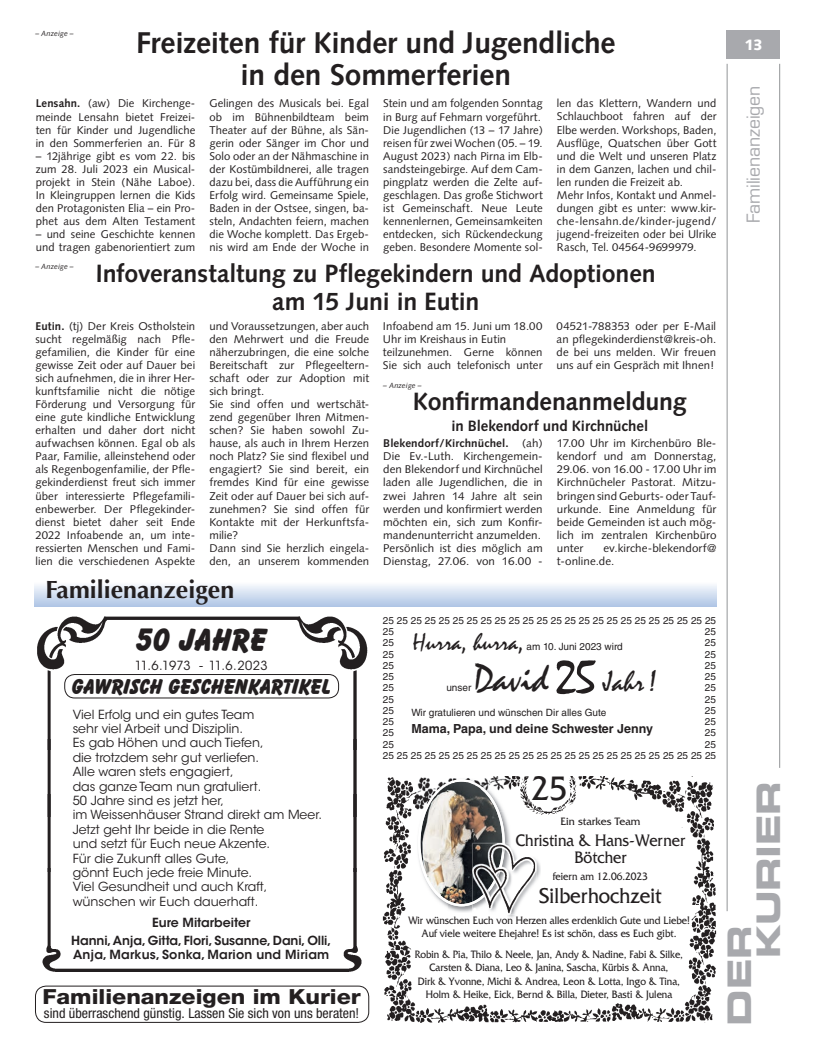
<style>
.page{position:relative;width:819px;height:1053px;background:#fff}
.page>*{position:absolute;margin:0;border:0;box-sizing:border-box;transform-origin:0 0}
.t1{font:40px "Mistral";color:#231f20}
.t2{font:35.62px "Friz Quadrata Std";color:#231f20;scale:.9 1}
.t3{font:33.75px "Balloon";letter-spacing:.01em;color:#231f20}
.t4{font:32.5px/28.9px "Eurostile LT Std Bold Ex 2";letter-spacing:-.01em;color:#a8a9ad}
.t5{font:700 30px/32.5px "Syntax LT Std";letter-spacing:-.01em;color:#231f20;text-align:center}
.t6{font:700 25px/27.5px "Syntax LT Std";letter-spacing:-.005em;color:#231f20;text-align:center}
.t7{font:700 25px "Optima";color:#231f20}
.t8{font:25px "Mistral";color:#231f20}
.t9{font:22.5px "Balloon";color:#231f20}
.t10{font:22.5px "Friz Quadrata Std";color:#231f20;scale:.9 1}
.t11{font:800 20.75px "Helvetica Neue";color:#231f20;scale:1.11 1}
.t12{font:17.5px/17.5px "Friz Quadrata Std";color:#231f20;text-align:center;scale:.9 1}
.t13{font:17.5px "Eurostile LT Std";letter-spacing:-.005em;color:#a8a9ad}
.t14{font:700 15px "Syntax LT Std";letter-spacing:-.005em;color:#231f20}
.t15{font:900 15px "Syntax LT Std";color:#fff}
.t16{font:condensed 13.75px "Helvetica Neue";color:#231f20}
.t17{font:12.5px/14.4px "ITC Avant Garde Std";color:#231f20}
.t18{font:600 12.5px/17.9px "ITC Avant Garde Std";color:#231f20;text-align:center}
.t19{font:700 12.5px "Helvetica LT Std";color:#231f20}
.t20{font:11.25px/13px "Syntax";letter-spacing:.005em;color:#231f20}
.t21{font:11.25px/13.5px "Friz Quadrata Std";color:#231f20;text-align:center;scale:.9 1}
.t22{font:11.25px "Friz Quadrata Std";color:#231f20}
.t23{font:10px/11.2px "Helvetica LT Std";color:#231f20;text-align:justify}
.t24{font:italic 7.5px "Syntax LT Std";letter-spacing:.015em;color:#231f20}
.s1{font-weight:700}
.s2{font-size:50px}
.s3{font-size:30px}
</style>
<div class="page">
<hr style="left:726px;top:64px;width:1px;height:847px;background:#939598">
<hr style="left:779px;top:64px;width:1px;height:703px;background:#939598">
<div style="left:726px;top:30px;width:54px;height:29px;background:#a8a9ad"></div>
<img style="left:383px;top:776px;width:333px;height:246px">
<img style="left:416px;top:777px;width:95px;height:34px">
<img style="left:416px;top:811px;width:32px;height:101px">
<img style="left:505px;top:811px;width:6px;height:31px">
<img style="left:448px;top:906px;width:24px;height:6px">
<img style="left:418px;top:779px;width:87px;height:127px">
<img style="left:473px;top:843px;width:68px;height:75px">
<img style="left:472px;top:842px;width:33px;height:62px">
<img style="left:473px;top:843px;width:63px;height:71px">
<img style="left:473px;top:843px;width:32px;height:1px">
<img style="left:473px;top:844px;width:62px;height:69px">
<img style="left:37px;top:617px;width:331px;height:122px">
<img style="left:42px;top:871px;width:320px;height:100px">
<img style="left:47px;top:816px;width:310px;height:55px">
<img style="left:47px;top:739px;width:310px;height:77px">
<div style="left:64px;top:674px;width:275px;height:24px;border:1px solid #231f20;border-radius:10px"></div>
<div style="left:35px;top:985px;width:334px;height:37px;border:1px solid #231f20;border-radius:11px"></div>
<svg style="left:35px;top:585px;width:681px;height:21px;background:#d1ddf0"></svg>
<p class="t24" style="left:35px;top:29px;width:40px">– Anzeige –</p>
<p class="t5" style="left:136px;top:26px;width:481px">Freizeiten für Kinder und Jugendliche in den Sommerferien</p>
<p class="t20" style="left:36px;top:97px;width:161px;text-align:justify"><span class="s1">Lensahn.</span> (aw) Die Kirchenge&shy;meinde Lensahn bietet Freizei&shy;ten für Kinder und Jugendliche in den Sommerferien an. Für 8</p>
<p class="t20" style="left:36px;top:149px;width:161px;text-align:justify">– 12jährige gibt es vom 22. bis zum 28. Juli 2023 ein Musical&shy;projekt in Stein (Nähe Laboe).<br>In Kleingruppen lernen die Kids den Protagonisten Elia – ein Pro&shy;phet aus dem Alten Testament</p>
<p class="t20" style="left:36px;top:228px;width:161px">– und seine Geschichte kennen und tragen gabenorientiert zum</p>
<p class="t20" style="left:209px;top:97px;width:161px;text-align:justify">Gelingen des Musicals bei. Egal ob im Bühnenbildteam beim Theater auf der Bühne, als Sän&shy;gerin oder Sänger im Chor und Solo oder an der Nähmaschine in der Kostümbildnerei, alle tragen dazu bei, dass die Aufführung ein Erfolg wird. Gemeinsame Spiele, Baden in der Ostsee, singen, ba&shy;steln, Andachten feiern, machen die Woche komplett. Das Ergeb&shy;nis wird am Ende der Woche in</p>
<p class="t20" style="left:383px;top:97px;width:161px">Stein und am folgenden Sonntag in Burg auf Fehmarn vorgeführt.<br>Die Jugendlichen (13 – 17 Jahre) reisen für zwei Wochen (05. – 19.<br>August 2023) nach Pirna im Elb&shy;sandsteingebirge. Auf dem Cam&shy;pingplatz werden die Zelte auf&shy;geschlagen. Das große Stichwort ist Gemeinschaft. Neue Leute kennenlernen, Gemeinsamkeiten entdecken, sich Rückendeckung geben. Besondere Momente sol-</p>
<p class="t20" style="left:557px;top:97px;width:161px">len das Klettern, Wandern und<br>Schlauchboot fahren auf der<br>Elbe werden. Workshops, Baden,<br>Ausflüge, Quatschen über Gott und die Welt und unseren Platz in dem Ganzen, lachen und chil&shy;len runden die Freizeit ab.<br>Mehr Infos, Kontakt und Anmel&shy;dungen gibt es unter: www.kir&shy;che-lensahn.de/kinder-jugend/ jugend-freizeiten oder bei Ulrike<br>Rasch, Tel. 04564-9699979.</p>
<p class="t6" style="left:96px;top:260px;width:561px">Infoveranstaltung zu Pflegekindern und Adoptionen am 15 Juni in Eutin</p>
<p class="t20" style="left:35px;top:319px;width:161px;text-align:justify"><span class="s1">Eutin.</span> (tj) Der Kreis Ostholstein sucht regelmäßig nach Pfle&shy;gefamilien, die Kinder für eine gewisse Zeit oder auf Dauer bei sich aufnehmen, die in ihrer Her&shy;kunftsfamilie nicht die nötige Förderung und Versorgung für eine gute kindliche Entwicklung erhalten und daher dort nicht aufwachsen können. Egal ob als Paar, Familie, alleinstehend oder als Regenbogenfamilie, der Pfle&shy;gekinderdienst freut sich immer über interessierte Pflegefamili&shy;enbewerber. Der Pflegekinder&shy;dienst bietet daher seit Ende 2022 Infoabende an, um inte&shy;ressierten Menschen und Fami&shy;lien die verschiedenen Aspekte</p>
<p class="t20" style="left:209px;top:319px;width:161px">und Voraussetzungen, aber auch den Mehrwert und die Freude näherzubringen, die eine solche<br>Bereitschaft zur Pflegeeltern&shy;schaft oder zur Adoption mit sich bringt.<br>Sie sind offen und wertschät&shy;zend gegenüber Ihren Mitmen&shy;schen? Sie haben sowohl Zu&shy;hause, als auch in Ihrem Herzen noch Platz? Sie sind flexibel und engagiert? Sie sind bereit, ein fremdes Kind für eine gewisse<br>Zeit oder auf Dauer bei sich auf&shy;zunehmen? Sie sind offen für<br>Kontakte mit der Herkunftsfa&shy;milie?<br>Dann sind Sie herzlich eingela&shy;den, an unserem kommenden</p>
<p class="t20" style="left:383px;top:319px;width:161px">Infoabend am 15. Juni um 18.00<br>Uhr im Kreishaus in Eutin teilzunehmen. Gerne können<br>Sie sich auch telefonisch unter</p>
<p class="t20" style="left:556px;top:319px;width:161px;text-align:justify">04521-788353 oder per E-Mail an pflegekinderdienst@kreis-oh. de bei uns melden. Wir freuen uns auf ein Gespräch mit Ihnen!</p>
<p class="t24" style="left:35px;top:262px;width:40px">– Anzeige –</p>
<p class="t24" style="left:383px;top:380px;width:40px">– Anzeige –</p>
<p class="t6" style="left:413px;top:387px;width:275px">Konfirmandenanmeldung</p>
<p class="t14" style="left:451px;top:417px;width:198px">in Blekendorf und Kirchnüchel</p>
<p class="t20" style="left:383px;top:437px;width:161px"><span class="s1">Blekendorf/Kirchnüchel.</span> (ah)<br>Die Ev.-Luth. Kirchengemein&shy;den Blekendorf und Kirchnüchel laden alle Jugendlichen, die in zwei Jahren 14 Jahre alt sein werden und konfirmiert werden möchten ein, sich zum Konfir&shy;mandenunterricht anzumelden.<br>Persönlich ist dies möglich am<br>Dienstag, 27.06. von 16.00 -</p>
<p class="t20" style="left:557px;top:437px;width:161px;text-align:justify">17.00 Uhr im Kirchenbüro Ble&shy;kendorf und am Donnerstag, 29.06. von 16.00 - 17.00 Uhr im Kirchnücheler Pastorat. Mitzu&shy;bringen sind Geburts- oder Tauf&shy;urkunde. Eine Anmeldung für beide Gemeinden ist auch mög&shy;lich im zentralen Kirchenbüro unter</p>
<p class="t20" style="left:557px;top:541px;width:161px;text-indent:47px">ev.kirche-blekendorf@ t-online.de.</p>
<p class="t7" style="left:46px;top:575px;width:190px">Familienanzeigen</p>
<p class="t3" style="left:136px;top:621px;width:132px">50 JAHRE</p>
<p class="t17" style="left:135px;top:658px;width:134px">11.6.1973 - 11.6.2023</p>
<p class="t9" style="left:72px;top:673px;width:260px">GAWRISCH GESCHENKARTIKEL</p>
<p class="t17" style="left:73px;top:707px;width:251px">Viel Erfolg und ein gutes Team<br>sehr viel Arbeit und Disziplin.<br>Es gab Höhen und auch Tiefen,<br>die trotzdem sehr gut verliefen.<br>Alle waren stets engagiert,<br>das ganze Team nun gratuliert.<br>50 Jahre sind es jetzt her,<br>im Weissenhäuser Strand direkt am Meer.<br>Jetzt geht Ihr beide in die Rente<br>und setzt für Euch neue Akzente.<br>Für die Zukunft alles Gute,<br>gönnt Euch jede freie Minute.<br>Viel Gesundheit und auch Kraft, wünschen wir Euch dauerhaft.</p>
<p class="t18" style="left:71px;top:913px;width:261px">Eure Mitarbeiter<br>Hanni, Anja, Gitta, Flori, Susanne, Dani, Olli,</p>
<p class="t18" style="left:73px;top:945px;width:257px">Anja, Markus, Sonka, Marion und Miriam</p>
<p class="t11" style="left:42px;top:984px;width:288px">Familienanzeigen im Kurier</p>
<p class="t16" style="left:44px;top:1005px;width:317px">sind überraschend günstig. Lassen Sie sich von uns beraten!</p>
<p class="t23" style="left:383px;top:615px;width:335px">25 25 25 25 25 25 25 25 25 25 25 25 25 25 25 25 25 25 25 25 25 25 25 25</p>
<p class="t23" style="left:383px;top:626px;width:13px">25<br>25<br>25<br>25<br>25<br>25<br>25<br>25<br>25<br>25<br>25</p>
<p class="t23" style="left:705px;top:626px;width:13px">25<br>25<br>25<br>25<br>25<br>25<br>25<br>25<br>25<br>25<br>25</p>
<p class="t8" style="left:413px;top:627px;width:112px">Hurra, hurra,</p>
<p class="t23" style="left:526px;top:640px;width:98px">am 10. Juni 2023 wird</p>
<p class="t23" style="left:446px;top:682px;width:27px">unser</p>
<p class="t1" style="left:474px;top:654px;width:184px">David <span class="s2">25</span> <span class="s3">Jahr!</span></p>
<p class="t23" style="left:411px;top:707px;width:196px">Wir gratulieren und wünschen Dir alles Gute</p>
<p class="t19" style="left:411px;top:720px;width:243px">Mama, Papa, und deine Schwester Jenny</p>
<p class="t23" style="left:383px;top:749px;width:335px">25 25 25 25 25 25 25 25 25 25 25 25 25 25 25 25 25 25 25 25 25 25 25 25</p>
<p class="t2" style="left:531px;top:769px;width:41px">25</p>
<p class="t22" style="left:560px;top:814px;width:81px">Ein starkes Team</p>
<p class="t12" style="left:515px;top:831px;width:189px">Christina &amp; Hans-Werner<br>Bötcher</p>
<p class="t21" style="left:553px;top:870px;width:107px">feiern am 12.06.2023</p>
<p class="t10" style="left:539px;top:882px;width:138px">Silberhochzeit</p>
<p class="t21" style="left:408px;top:913px;width:315px">Wir wünschen Euch von Herzen alles erdenklich Gute und Liebe!<br>Auf viele weitere Ehejahre! Es ist schön, dass es Euch gibt.</p>
<p class="t21" style="left:415px;top:947px;width:299px">Robin &amp; Pia, Thilo &amp; Neele, Jan, Andy &amp; Nadine, Fabi &amp; Silke, Carsten &amp; Diana, Leo &amp; Janina, Sascha, Kürbis &amp; Anna,<br>Dirk &amp; Yvonne, Michi &amp; Andrea, Leon &amp; Lotta, Ingo &amp; Tina, Holm &amp; Heike, Eick, Bernd &amp; Billa, Dieter, Basti &amp; Julena</p>
<p class="t15" style="left:744px;top:36px;width:20px">13</p>
<p class="t13" style="left:743px;top:223px;width:139px;rotate:-90deg">Familienanzeigen</p>
<p class="t4" style="left:724px;top:958px;width:179px;text-indent:-67px;rotate:-90deg">DER<br>KURIER</p>
</div>
